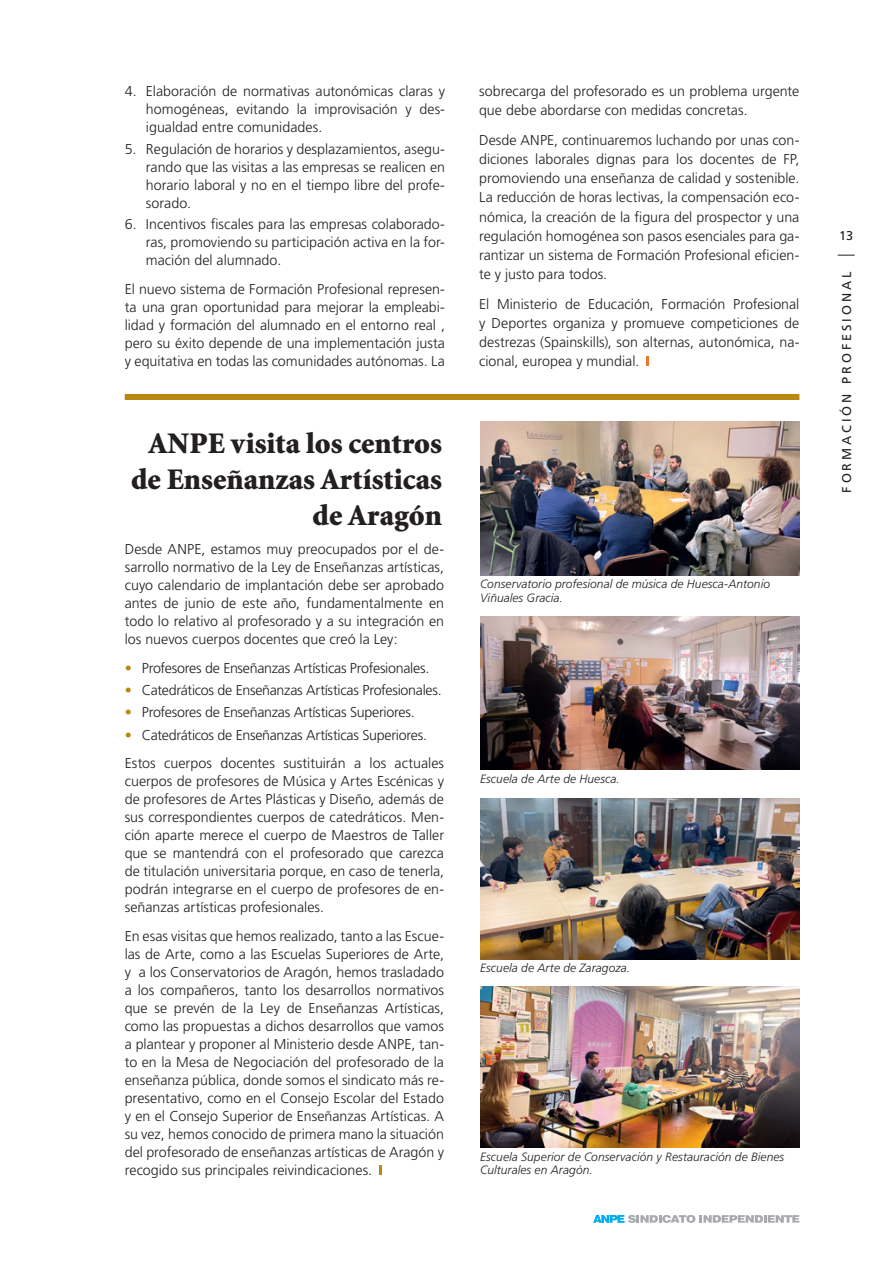
<style>
.page{position:relative;width:893px;height:1263px;background:#fff}
.page>*{position:absolute;margin:0;border:0;box-sizing:border-box;transform-origin:0 0}
.t1{font:900 30px/36px "Minion";color:#231f20;text-align:right}
.t2{font:300 14.25px/18px "Frutiger";color:#231f20;text-align:justify}
.t3{font:300 14.25px "Frutiger";letter-spacing:-.02em;color:#231f20}
.t4{font:12.75px "Frutiger";letter-spacing:.23em;color:#231f20}
.t5{font:italic 300 12px/13.5px "Frutiger";letter-spacing:.005em;color:#231f20}
.s1{color:#ba870f}
</style>
<div class="page">
<svg style="left:593px;top:1215px;width:206px;height:8px"></svg>
<svg style="left:838px;top:255px;width:17px;height:1px"></svg>
<svg style="left:646px;top:356px;width:3px;height:10px"></svg>
<div style="left:125px;top:394px;width:674px;height:6px;background:#ba870f"></div>
<svg style="left:379px;top:1165px;width:3px;height:10px"></svg>
<img style="left:480px;top:422px;width:319px;height:154px">
<img style="left:480px;top:617px;width:319px;height:152px">
<img style="left:480px;top:798px;width:319px;height:161px">
<img style="left:480px;top:986px;width:319px;height:161px">
<p class="t2" style="left:146px;top:82px;width:301px;text-indent:-21px">4. Elaboración de normativas autonómicas claras y homogéneas, evitando la improvisación y des&shy;igualdad entre comunidades.</p>
<p class="t2" style="left:146px;top:140px;width:301px;text-indent:-21px">5. Regulación de horarios y desplazamientos, asegu&shy;rando que las visitas a las empresas se realicen en horario laboral y no en el tiempo libre del profe&shy;sorado.</p>
<p class="t2" style="left:146px;top:215px;width:301px;text-indent:-21px">6. Incentivos fiscales para las empresas colaborado&shy;ras, promoviendo su participación activa en la for&shy;mación del alumnado.</p>
<p class="t2" style="left:125px;top:280px;width:322px">El nuevo sistema de Formación Profesional represen&shy;ta una gran oportunidad para mejorar la empleabi&shy;lidad y formación del alumnado en el entorno real , pero su éxito depende de una implementación justa y equitativa en todas las comunidades autónomas. La</p>
<h1 class="t1" style="left:131px;top:426px;width:312px">ANPE visita los centros de Enseñanzas Artísticas de Aragón</h1>
<p class="t2" style="left:125px;top:540px;width:321px">Desde ANPE, estamos muy preocupados por el de&shy;sarrollo normativo de la Ley de Enseñanzas artísticas, cuyo calendario de implantación debe ser aprobado antes de junio de este año, fundamentalmente en todo lo relativo al profesorado y a su integración en los nuevos cuerpos docentes que creó la Ley:</p>
<p class="t3" style="left:125px;top:660px;width:306px"><span class="s1">•</span> Profesores de Enseñanzas Artísticas Profesionales.</p>
<p class="t3" style="left:125px;top:682px;width:319px"><span class="s1">•</span> Catedráticos de Enseñanzas Artísticas Profesionales.</p>
<p class="t3" style="left:125px;top:704px;width:291px"><span class="s1">•</span> Profesores de Enseñanzas Artísticas Superiores.</p>
<p class="t2" style="left:125px;top:720px;width:321px;line-height:28.7px"><span class="s1">•</span> Catedráticos de Enseñanzas Artísticas Superiores.<br>Estos cuerpos docentes sustituirán a los actuales</p>
<p class="t2" style="left:125px;top:772px;width:321px">cuerpos de profesores de Música y Artes Escénicas y de profesores de Artes Plásticas y Diseño, además de sus correspondientes cuerpos de catedráticos. Men&shy;ción aparte merece el cuerpo de Maestros de Taller que se mantendrá con el profesorado que carezca de titulación universitaria porque, en caso de tenerla, podrán integrarse en el cuerpo de profesores de en&shy;señanzas artísticas profesionales.</p>
<p class="t2" style="left:125px;top:927px;width:321px">En esas visitas que hemos realizado, tanto a las Escue&shy;las de Arte, como a las Escuelas Superiores de Arte, y a los Conservatorios de Aragón, hemos trasladado a los compañeros, tanto los desarrollos normativos que se prevén de la Ley de Enseñanzas Artísticas, como las propuestas a dichos desarrollos que vamos a plantear y proponer al Ministerio desde ANPE, tan&shy;to en la Mesa de Negociación del profesorado de la enseñanza pública, donde somos el sindicato más re&shy;presentativo, como en el Consejo Escolar del Estado y en el Consejo Superior de Enseñanzas Artísticas. A su vez, hemos conocido de primera mano la situación del profesorado de enseñanzas artísticas de Aragón y recogido sus principales reivindicaciones.</p>
<p class="t2" style="left:479px;top:82px;width:322px;line-height:19px">sobrecarga del profesorado es un problema urgente que debe abordarse con medidas concretas.</p>
<p class="t2" style="left:479px;top:131px;width:322px;line-height:19px">Desde ANPE, continuaremos luchando por unas con&shy;diciones laborales dignas para los docentes de FP, promoviendo una enseñanza de calidad y sostenible.<br>La reducción de horas lectivas, la compensación eco&shy;nómica, la creación de la figura del prospector y una regulación homogénea son pasos esenciales para ga&shy;rantizar un sistema de Formación Profesional eficien&shy;te y justo para todos.</p>
<p class="t2" style="left:479px;top:294px;width:322px;line-height:19px">El Ministerio de Educación, Formación Profesional y Deportes organiza y promueve competiciones de destrezas (Spainskills), son alternas, autonómica, na&shy;cional, europea y mundial.</p>
<p class="t5" style="left:480px;top:577px;width:291px">Conservatorio profesional de música de Huesca-Antonio<br>Viñuales Gracia.</p>
<p class="t5" style="left:480px;top:772px;width:141px">Escuela de Arte de Huesca.</p>
<p class="t5" style="left:480px;top:961px;width:152px">Escuela de Arte de Zaragoza.</p>
<p class="t5" style="left:480px;top:1150px;width:306px">Escuela Superior de Conservación y Restauración de Bienes<br>Culturales en Aragón.</p>
<p class="t4" style="left:839px;top:228px;width:16px">13</p>
<p class="t4" style="left:839px;top:493px;width:222px;rotate:-90deg">FORMACIÓN PROFESIONAL</p>
</div>
